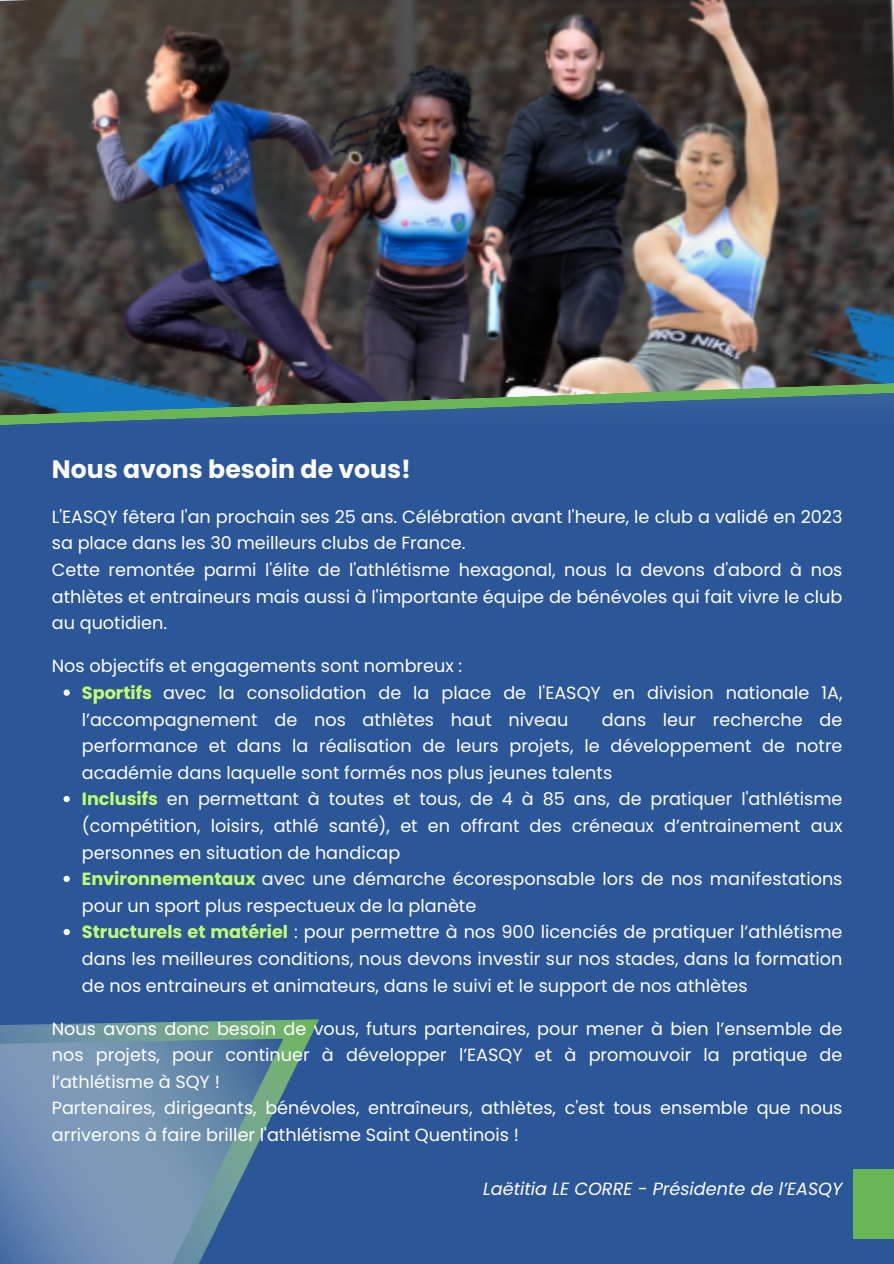
<style>
.page{position:relative;width:894px;height:1264px;background:#fff}
.page>*{position:absolute;margin:0;border:0;box-sizing:border-box;transform-origin:0 0}
.t1{font:700 25.2px "Poppins";color:#fff}
.t2{font:17.7px/26.5px "Poppins";color:#fff;text-align:justify}
.t3{font:italic 17.7px "Poppins";color:#fff}
.s1{font-weight:700;color:#c1ff72}
</style>
<div class="page">
<div style="left:0;top:0;width:893px;height:865px;background:#2b5697"></div>
<img style="left:0;top:0;width:893px;height:382px">
<div style="left:0;top:817px;width:893px;height:446px;background:#2b5697"></div>
<div style="left:853px;top:1168px;width:40px;height:70px;background:#6ab656"></div>
<svg style="left:0;top:877px;width:319px;height:386px"></svg>
<svg style="left:0;top:382px;width:893px;height:43px"></svg>
<svg style="left:64px;top:689px;width:6px;height:6px"></svg>
<svg style="left:64px;top:796px;width:6px;height:6px"></svg>
<svg style="left:64px;top:875px;width:6px;height:7px"></svg>
<svg style="left:64px;top:928px;width:6px;height:7px"></svg>
<p class="t1" style="left:52px;top:452px;width:361px">Nous avons besoin de vous!</p>
<h1 class="t2" style="left:52px;top:503px;width:792px">L'EASQY fêtera l'an prochain ses 25 ans. Célébration avant l'heure, le club a validé en 2023 sa place dans les 30 meilleurs clubs de France.</h1>
<p class="t2" style="left:52px;top:556px;width:792px">Cette remontée parmi l'élite de l'athlétisme hexagonal, nous la devons d'abord à nos athlètes et entraineurs mais aussi à l'importante équipe de bénévoles qui fait vivre le club au quotidien.</p>
<p class="t2" style="left:52px;top:653px;width:412px">Nos objectifs et engagements sont nombreux :</p>
<p class="t2" style="left:82px;top:679px;width:762px"><span class="s1">Sportifs</span> avec la consolidation de la place de l'EASQY en division nationale 1A, l’accompagnement de nos athlètes haut niveau</p>
<p class="t2" style="left:82px;top:706px;width:762px;text-indent:520px">dans leur recherche de performance et dans la réalisation de leurs projets, le développement de notre académie dans laquelle sont formés nos plus jeunes talents</p>
<p class="t2" style="left:82px;top:785px;width:762px"><span class="s1">Inclusifs</span> en permettant à toutes et tous, de 4 à 85 ans, de pratiquer l'athlétisme (compétition, loisirs, athlé santé), et en offrant des créneaux d’entrainement aux personnes en situation de handicap</p>
<p class="t2" style="left:82px;top:865px;width:762px"><span class="s1">Environnementaux</span> avec une démarche écoresponsable lors de nos manifestations pour un sport plus respectueux de la planète</p>
<p class="t2" style="left:82px;top:918px;width:762px"><span class="s1">Structurels et matériel</span> : pour permettre à nos 900 licenciés de pratiquer l’athlétisme dans les meilleures conditions, nous devons investir sur nos stades, dans la formation de nos entraineurs et animateurs, dans le suivi et le support de nos athlètes</p>
<p class="t2" style="left:52px;top:1015px;width:792px">Nous avons donc besoin de vous, futurs partenaires, pour mener à bien l’ensemble de nos projets, pour continuer à développer l’EASQY et à promouvoir la pratique de l’athlétisme à SQY !</p>
<p class="t2" style="left:52px;top:1094px;width:792px">Partenaires, dirigeants, bénévoles, entraîneurs, athlètes, c'est tous ensemble que nous arriverons à faire briller l'athlétisme Saint Quentinois !</p>
<p class="t3" style="left:483px;top:1176px;width:360px">Laëtitia LE CORRE - Présidente de l’EASQY</p>
</div>
